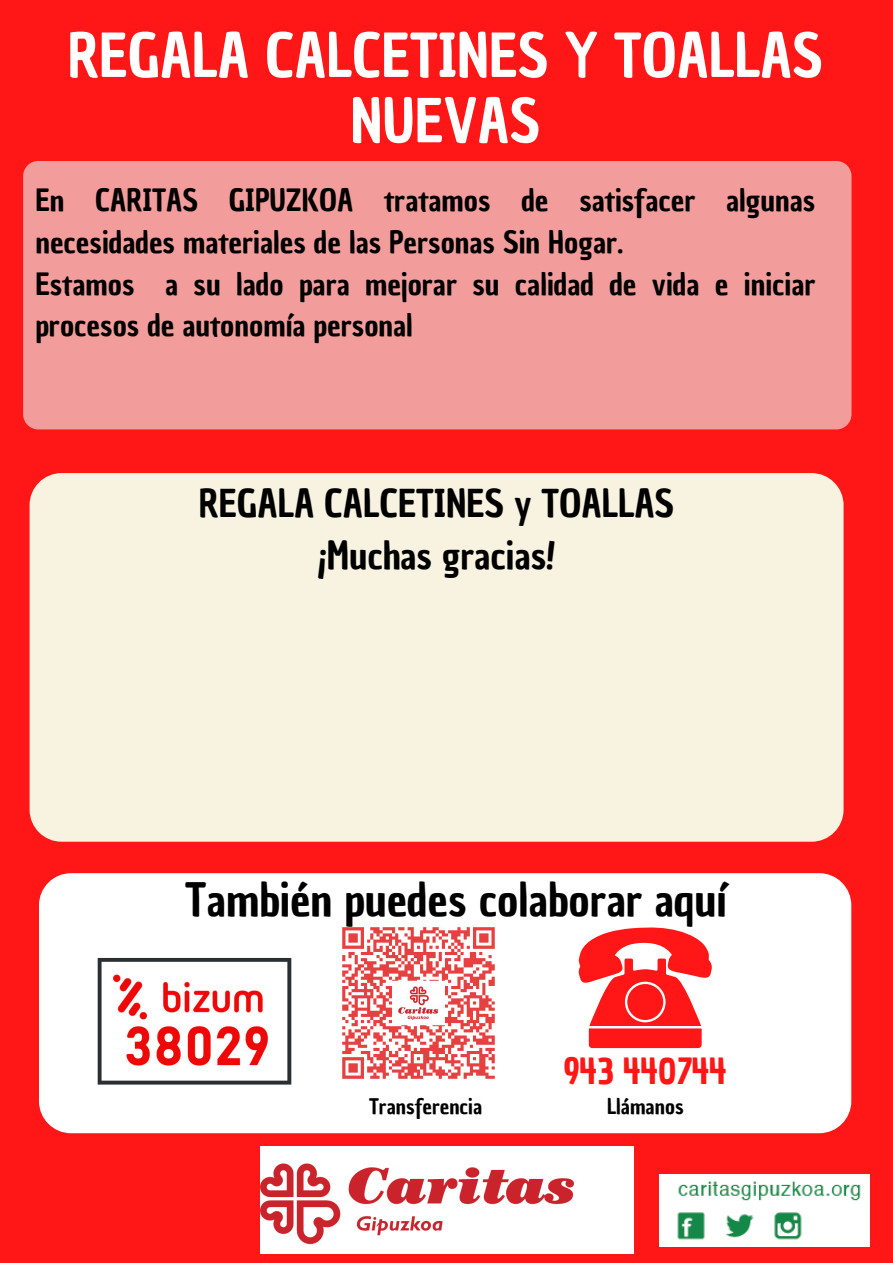
<style>
.page{position:relative;width:893px;height:1263px;background:#ff1616}
.page>*{position:absolute;margin:0;border:0;box-sizing:border-box;transform-origin:0 0}
.t1{font:59.1px/65.3px "Chau Philomene One";color:#fff;text-align:center}
.t2{font:45px "Chau Philomene One";color:#000}
.t3{font:37.5px "Chau Philomene One";color:#000}
.t4{font:35.25px "Chau Philomene One";color:#ff1616}
.t5{font:30px/41.6px "Chau Philomene One";color:#000}
.t6{font:21px "Chau Philomene One";color:#000}
</style>
<div class="page">
<div style="left:30px;top:473px;width:813px;height:369px;background:#f7f3e0;border-radius:32px"></div>
<div style="left:23px;top:161px;width:828px;height:268px;background:#f29d9c;border-radius:15px"></div>
<div style="left:39px;top:873px;width:812px;height:260px;background:#fff;border-radius:32px"></div>
<img style="left:342px;top:927px;width:153px;height:152px">
<svg style="left:98px;top:958px;width:193px;height:126px"></svg>
<img style="left:260px;top:1146px;width:373px;height:107px">
<img style="left:659px;top:1174px;width:210px;height:73px">
<svg style="left:578px;top:927px;width:134px;height:122px"></svg>
<p class="t1" style="left:68px;top:24px;width:756px">REGALA CALCETINES Y TOALLAS<br>NUEVAS</p>
<p class="t5" style="left:35px;top:180px;width:781px">En CARITAS GIPUZKOA tratamos de satisfacer algunas necesidades materiales de las Personas Sin Hogar.</p>
<p class="t5" style="left:35px;top:263px;width:781px">Estamos a su lado para mejorar su calidad de vida e iniciar procesos de autonomía personal</p>
<p class="t3" style="left:199px;top:478px;width:477px">REGALA CALCETINES y TOALLAS</p>
<p class="t3" style="left:317px;top:531px;width:240px">¡Muchas gracias!</p>
<p class="t2" style="left:185px;top:869px;width:543px">También puedes colaborar aquí</p>
<p class="t4" style="left:564px;top:1047px;width:164px">943 440744</p>
<p class="t6" style="left:369px;top:1092px;width:115px">Transferencia</p>
<p class="t6" style="left:607px;top:1092px;width:78px">Llámanos</p>
</div>
